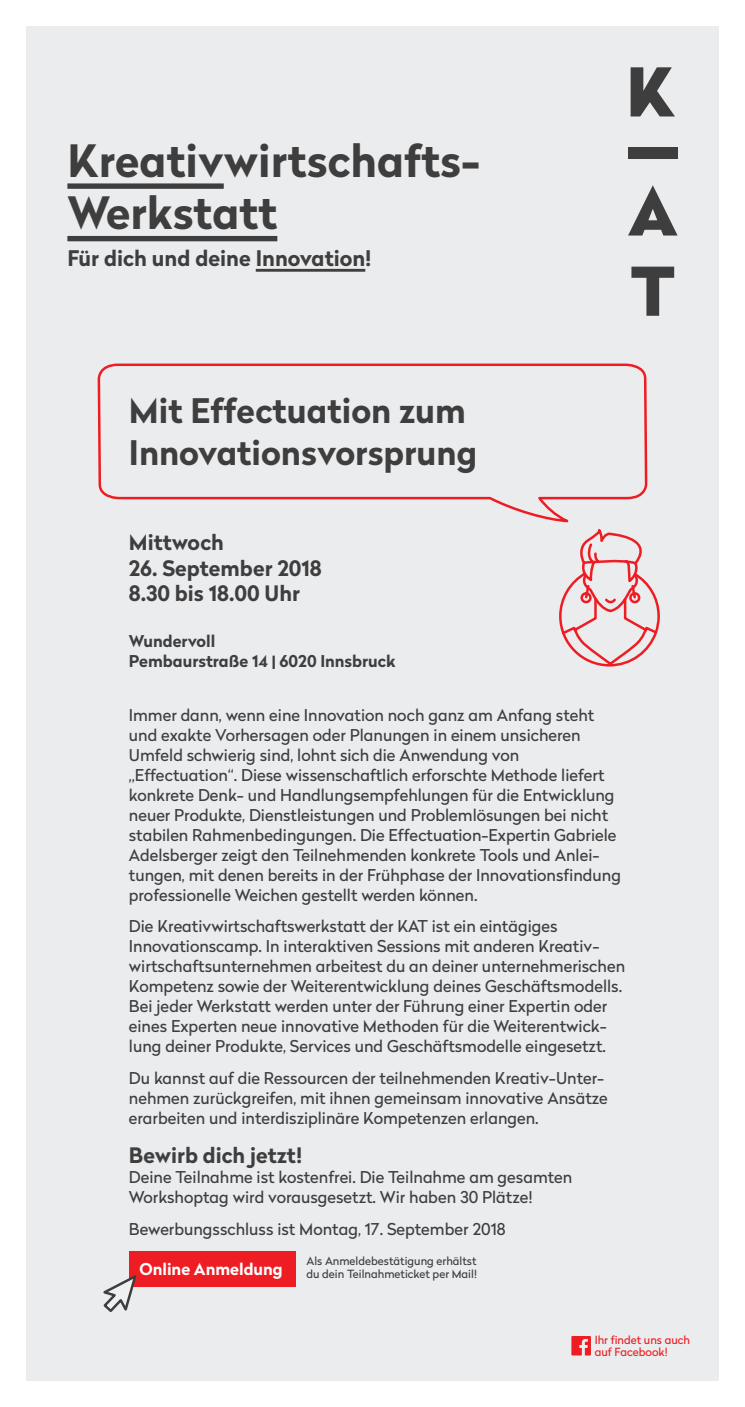
<style>
.page{position:relative;width:745px;height:1407px;background:#fff}
.page>*{position:absolute;margin:0;border:0;box-sizing:border-box;transform-origin:0 0}
.t1{font:700 44.5px/52.5px "Radikal";color:#3e3e3f}
.t2{font:700 33.75px/42.5px "Radikal";color:#3e3e3f}
.t3{font:700 21.5px "Radikal";color:#3e3e3f}
.t4{font:700 21.25px/25.5px "Radikal";color:#3e3e3f}
.t5{font:16.25px/20px "Radikal";color:#3e3e3f}
.t6{font:700 16.25px/20px "Radikal";color:#3e3e3f}
.t7{font:700 16.25px "Radikal";color:#fff}
.t8{font:11.25px/13.5px "Radikal";color:#3e3e3f}
.t9{font:11.25px/11.2px "Radikal";color:#ee1d23}
</style>
<div class="page">
<div style="left:26px;top:26px;width:692px;height:1354px;background:#ebeced"></div>
<svg style="left:97px;top:363px;width:551px;height:158px"></svg>
<svg style="left:557px;top:482px;width:103px;height:185px"></svg>
<div style="left:67px;top:183px;width:156px;height:6px;background:#3e3e3f"></div>
<div style="left:67px;top:236px;width:210px;height:5px;background:#3e3e3f"></div>
<hr style="left:255px;top:269px;width:110px;height:3px;background:#3e3e3f">
<svg style="left:628px;top:185px;width:49px;height:50px"></svg>
<svg style="left:631px;top:267px;width:42px;height:49px"></svg>
<svg style="left:630px;top:67px;width:44px;height:49px"></svg>
<div style="left:627px;top:148px;width:50px;height:11px;background:#3e3e3f"></div>
<div style="left:129px;top:1251px;width:166px;height:35px;background:#ee1d23"></div>
<svg style="left:103px;top:1275px;width:36px;height:37px"></svg>
<svg style="left:571px;top:1336px;width:19px;height:19px"></svg>
<h1 class="t1" style="left:67px;top:134px;width:414px">Kreativwirtschafts-<br>Werkstatt</h1>
<h3 class="t3" style="left:67px;top:242px;width:305px">Für dich und deine Innovation!</h3>
<h2 class="t2" style="left:129px;top:388px;width:349px">Mit Effectuation zum<br>Innovationsvorsprung</h2>
<h3 class="t4" style="left:129px;top:529px;width:96px">Mittwoch</h3>
<h3 class="t4" style="left:129px;top:555px;width:194px">26. September 2018<br>8.30 bis 18.00 Uhr</h3>
<p class="t6" style="left:129px;top:630px;width:268px">Wundervoll<br>Pembaurstraße 14 | 6020 Innsbruck</p>
<p class="t5" style="left:129px;top:704px;width:493px">Immer dann, wenn eine Innovation noch ganz am Anfang steht und exakte Vorhersagen oder Planungen in einem unsicheren Umfeld schwierig sind, lohnt sich die Anwendung von „Effectuation“. Diese wissenschaftlich erforschte Methode liefert konkrete Denk- und Handlungsempfehlungen für die Entwicklung neuer Produkte, Dienstleistungen und Problemlösungen bei nicht stabilen Rahmenbedingungen. Die Effectuation-Expertin Gabriele Adelsberger zeigt den Teilnehmenden konkrete Tools und Anlei&shy;tungen, mit denen bereits in der Frühphase der Innovationsfindung professionelle Weichen gestellt werden können.</p>
<p class="t5" style="left:129px;top:916px;width:497px">Die Kreativwirtschaftswerkstatt der KAT ist ein eintägiges Innovationscamp. In interaktiven Sessions mit anderen Kreativ&shy;wirtschaftsunternehmen arbeitest du an deiner unternehmerischen Kompetenz sowie der Weiterentwicklung deines Geschäftsmodells.<br>Bei jeder Werkstatt werden unter der Führung einer Expertin oder eines Experten neue innovative Methoden für die Weiterentwick&shy;lung deiner Produkte, Services und Geschäftsmodelle eingesetzt.</p>
<p class="t5" style="left:129px;top:1067px;width:480px">Du kannst auf die Ressourcen der teilnehmenden Kreativ-Unter&shy;nehmen zurückgreifen, mit ihnen gemeinsam innovative Ansätze erarbeiten und interdisziplinäre Kompetenzen erlangen.</p>
<h3 class="t4" style="left:129px;top:1142px;width:175px">Bewirb dich jetzt!</h3>
<p class="t5" style="left:129px;top:1167px;width:444px">Deine Teilnahme ist kostenfrei. Die Teilnahme am gesamten<br>Workshoptag wird vorausgesetzt. Wir haben 30 Plätze!</p>
<p class="t5" style="left:129px;top:1218px;width:378px">Bewerbungsschluss ist Montag, 17. September 2018</p>
<p class="t7" style="left:139px;top:1257px;width:145px">Online Anmeldung</p>
<p class="t8" style="left:306px;top:1253px;width:172px">Als Anmeldebestätigung erhältst du dein Teilnahmeticket per Mail!</p>
<p class="t9" style="left:594px;top:1334px;width:97px">Ihr findet uns auch auf Facebook!</p>
</div>
